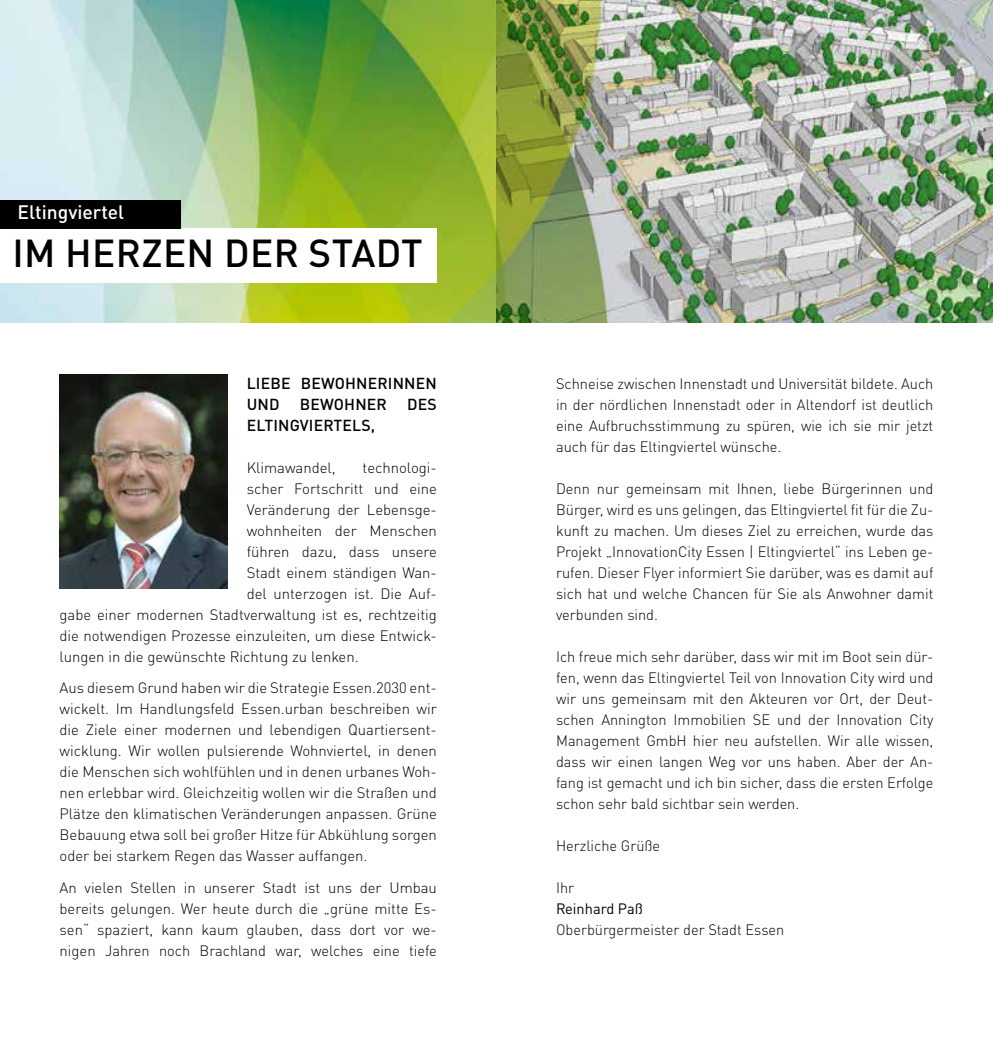
<style>
.page{position:relative;width:993px;height:1042px;background:#fff}
.page>*{position:absolute;margin:0;border:0;box-sizing:border-box;transform-origin:0 0}
.t1{font:500 38.5px "DINOT";letter-spacing:.01em;color:#000}
.t2{font:500 19.25px "DINOT";color:#fff}
.t3{font:500 15.75px/21px "DINOT";letter-spacing:.01em;color:#000}
.t4{font:300 14.88px/21px "DINOT";color:#000;text-align:justify}
.t5{font:14.88px "DINOT";color:#000}
</style>
<div class="page">
<img style="left:655px;top:0;width:337px;height:322px">
<img style="left:0;top:0;width:655px;height:322px">
<div style="left:0;top:229px;width:437px;height:54px;background:#fff"></div>
<div style="left:0;top:200px;width:180px;height:29px;background:#000"></div>
<img style="left:60px;top:375px;width:167px;height:213px">
<p class="t2" style="left:18px;top:200px;width:108px">Eltingviertel</p>
<h1 class="t1" style="left:12px;top:229px;width:411px">IM HERZEN DER STADT</h1>
<p class="t3" style="left:247px;top:372px;width:191px">LIEBE BEWOHNERINNEN<br>UND</p>
<p class="t3" style="left:300px;top:393px;width:88px">BEWOHNER</p>
<p class="t3" style="left:407px;top:393px;width:31px">DES</p>
<p class="t3" style="left:247px;top:414px;width:130px">ELTINGVIERTELS,</p>
<p class="t4" style="left:246px;top:457px;width:90px">Klimawandel,</p>
<p class="t4" style="left:362px;top:457px;width:76px">technologi-</p>
<p class="t4" style="left:246px;top:478px;width:192px">scher Fortschritt und eine</p>
<p class="t4" style="left:246px;top:499px;width:192px">Veränderung der Lebensge-</p>
<p class="t4" style="left:246px;top:520px;width:192px">wohnheiten der Menschen</p>
<p class="t4" style="left:246px;top:541px;width:192px">führen dazu, dass unsere</p>
<p class="t4" style="left:246px;top:562px;width:192px">Stadt einem ständigen Wan-</p>
<p class="t4" style="left:246px;top:583px;width:192px">del unterzogen ist. Die Auf-</p>
<p class="t4" style="left:60px;top:604px;width:379px">gabe einer modernen Stadtverwaltung ist es, rechtzeitig</p>
<p class="t4" style="left:60px;top:625px;width:379px">die notwendigen Prozesse einzuleiten, um diese Entwick-</p>
<p class="t4" style="left:60px;top:646px;width:300px">lungen in die gewünschte Richtung zu lenken.</p>
<p class="t4" style="left:60px;top:677px;width:379px">Aus diesem Grund haben wir die Strategie Essen.2030 ent&shy;wickelt. Im Handlungsfeld Essen.urban beschreiben wir die Ziele einer modernen und lebendigen Quartiersent&shy;wicklung. Wir wollen pulsierende Wohnviertel, in denen die Menschen sich wohlfühlen und in denen urbanes Woh&shy;nen erlebbar wird. Gleichzeitig wollen wir die Straßen und Plätze den klimatischen Veränderungen anpassen. Grüne Bebauung etwa soll bei großer Hitze für Abkühlung sorgen oder bei starkem Regen das Wasser auffangen.</p>
<p class="t4" style="left:60px;top:877px;width:379px">An vielen Stellen in unserer Stadt ist uns der Umbau bereits gelungen. Wer heute durch die „grüne mitte Es&shy;sen“ spaziert, kann kaum glauben, dass dort vor we&shy;nigen Jahren noch Brachland war, welches eine tiefe</p>
<p class="t4" style="left:556px;top:373px;width:379px">Schneise zwischen Innenstadt und Universität bildete. Auch in der nördlichen Innenstadt oder in Altendorf ist deutlich eine Aufbruchsstimmung zu spüren, wie ich sie mir jetzt auch für das Eltingviertel wünsche.</p>
<p class="t4" style="left:556px;top:478px;width:379px">Denn nur gemeinsam mit Ihnen, liebe Bürgerinnen und Bürger, wird es uns gelingen, das Eltingviertel fit für die Zu&shy;kunft zu machen. Um dieses Ziel zu erreichen, wurde das Projekt „InnovationCity Essen | Eltingviertel“ ins Leben ge&shy;rufen. Dieser Flyer informiert Sie darüber, was es damit auf sich hat und welche Chancen für Sie als Anwohner damit verbunden sind.</p>
<p class="t4" style="left:556px;top:646px;width:379px">Ich freue mich sehr darüber, dass wir mit im Boot sein dür&shy;fen, wenn das Eltingviertel Teil von Innovation City wird und wir uns gemeinsam mit den Akteuren vor Ort, der Deut&shy;schen Annington Immobilien SE und der Innovation City Management GmbH hier neu aufstellen. Wir alle wissen, dass wir einen langen Weg vor uns haben. Aber der An&shy;fang ist gemacht und ich bin sicher, dass die ersten Erfolge schon sehr bald sichtbar sein werden.</p>
<p class="t4" style="left:556px;top:835px;width:106px">Herzliche Grüße</p>
<p class="t4" style="left:556px;top:877px;width:20px">Ihr</p>
<p class="t5" style="left:556px;top:899px;width:88px">Reinhard Paß</p>
<p class="t4" style="left:556px;top:919px;width:230px">Oberbürgermeister der Stadt Essen</p>
</div>
